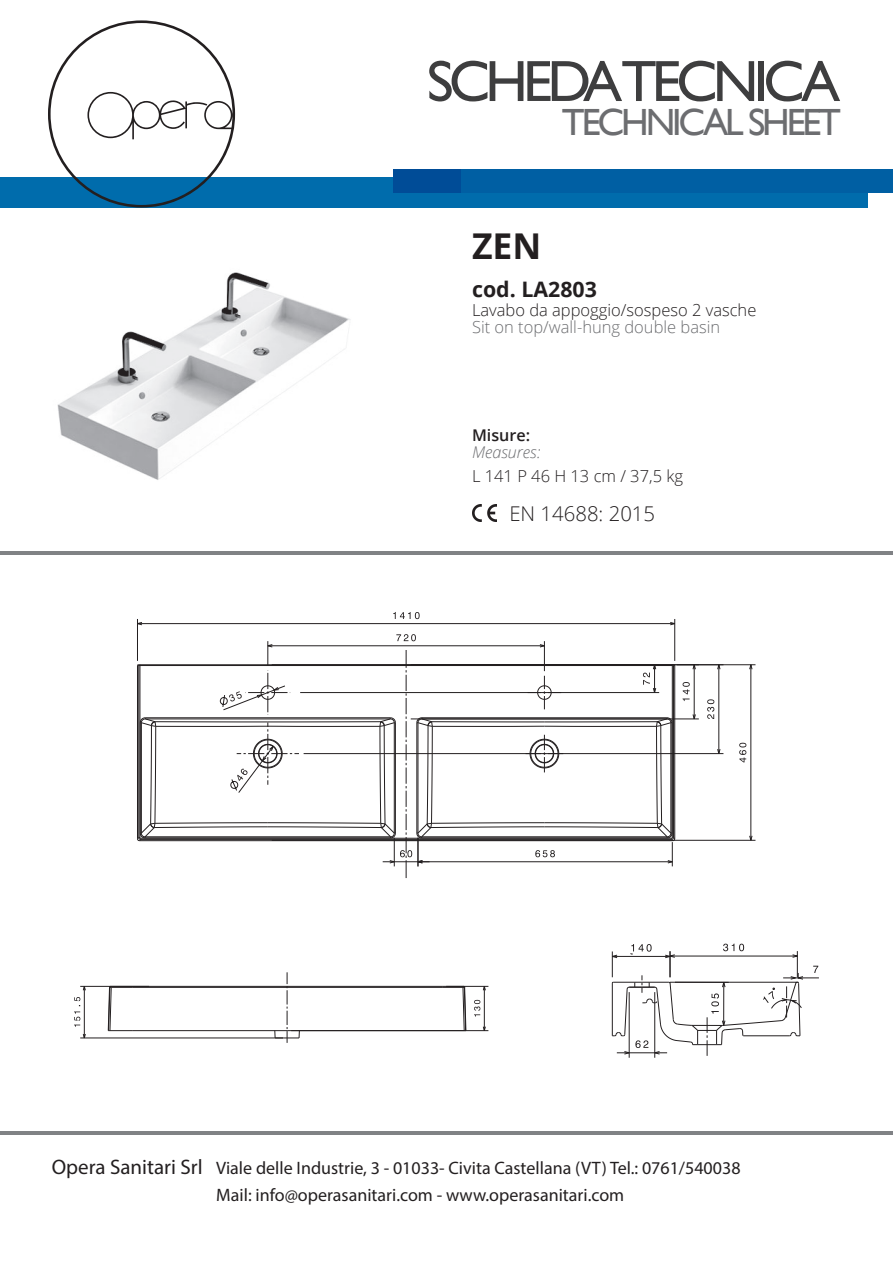
<style>
.page{position:relative;width:893px;height:1263px;background:#fff}
.page>*{position:absolute;margin:0;border:0;box-sizing:border-box;transform-origin:0 0}
.t1{font:58.35px "Gill Sans";letter-spacing:-.085em;color:#3e3e3f}
.t2{font:37.95px "Gill Sans";letter-spacing:-.085em;color:#6c6d70}
.t3{font:700 35.55px "Open Sans";color:#231f20}
.t4{font:700 21.3px "Open Sans";color:#231f20}
.t5{font:21px "Myriad Pro";color:#231f20}
.t6{font:300 20.4px "Open Sans";color:#231f20}
.t7{font:18px/27px "Myriad Pro";color:#231f20}
.t8{font:300 16.5px "Open Sans";color:#231f20}
.t9{font:300 16.5px "Open Sans";color:#6c6d70}
.t10{font:italic 300 16.2px "Open Sans";color:#6c6d70}
.t11{font:600 16.2px "Open Sans";color:#231f20}
</style>
<div class="page">
<div style="left:0;top:177px;width:868px;height:31px;background:#006cac"></div>
<div style="left:393px;top:169px;width:500px;height:24px;background:#005fa3"></div>
<div style="left:393px;top:169px;width:67px;height:24px;background:#004c97"></div>
<hr style="left:0;top:1131px;width:893px;height:3px;background:#808285">
<hr style="left:0;top:551px;width:893px;height:3px;background:#808285">
<hr style="left:291px;top:1030px;width:197px;height:1px;background:#231f20">
<hr style="left:446px;top:986px;width:42px;height:1px;background:#231f20">
<hr style="left:80px;top:1038px;width:203px;height:1px;background:#231f20">
<hr style="left:80px;top:986px;width:69px;height:1px;background:#231f20">
<hr style="left:132px;top:1030px;width:155px;height:1px;background:#231f20">
<hr style="left:132px;top:987px;width:155px;height:1px;background:#231f20">
<hr style="left:287px;top:987px;width:155px;height:1px;background:#231f20">
<hr style="left:132px;top:986px;width:310px;height:1px;background:#231f20">
<svg style="left:108px;top:985px;width:24px;height:46px"></svg>
<svg style="left:442px;top:985px;width:25px;height:46px"></svg>
<svg style="left:275px;top:972px;width:25px;height:71px"></svg>
<svg style="left:474px;top:1000px;width:6px;height:17px"></svg>
<svg style="left:482px;top:985px;width:4px;height:6px"></svg>
<svg style="left:482px;top:1026px;width:4px;height:5px"></svg>
<hr style="left:484px;top:986px;width:1px;height:45px;background:#231f20">
<svg style="left:74px;top:997px;width:6px;height:30px"></svg>
<svg style="left:83px;top:1033px;width:3px;height:6px"></svg>
<svg style="left:83px;top:985px;width:3px;height:6px"></svg>
<hr style="left:84px;top:986px;width:1px;height:52px;background:#231f20">
<hr style="left:654px;top:992px;width:1px;height:66px;background:#231f20">
<hr style="left:629px;top:992px;width:1px;height:66px;background:#231f20">
<svg style="left:813px;top:966px;width:5px;height:7px"></svg>
<svg style="left:612px;top:944px;width:192px;height:112px"></svg>
<hr style="left:783px;top:978px;width:36px;height:1px;background:#231f20">
<hr style="left:272px;top:840px;width:483px;height:1px;background:#231f20">
<hr style="left:272px;top:664px;width:483px;height:1px;background:#231f20">
<hr style="left:411px;top:719px;width:288px;height:1px;background:#231f20">
<hr style="left:304px;top:753px;width:419px;height:1px;background:#231f20">
<hr style="left:137px;top:619px;width:1px;height:42px;background:#231f20">
<hr style="left:674px;top:619px;width:1px;height:42px;background:#231f20">
<svg style="left:739px;top:743px;width:7px;height:19px"></svg>
<svg style="left:749px;top:664px;width:4px;height:6px"></svg>
<svg style="left:749px;top:835px;width:4px;height:6px"></svg>
<hr style="left:751px;top:665px;width:1px;height:175px;background:#231f20">
<svg style="left:682px;top:682px;width:8px;height:19px"></svg>
<svg style="left:692px;top:714px;width:4px;height:6px"></svg>
<svg style="left:692px;top:665px;width:4px;height:5px"></svg>
<hr style="left:694px;top:665px;width:1px;height:54px;background:#231f20">
<svg style="left:707px;top:699px;width:7px;height:20px"></svg>
<svg style="left:717px;top:664px;width:4px;height:6px"></svg>
<svg style="left:717px;top:748px;width:4px;height:7px"></svg>
<hr style="left:718px;top:665px;width:1px;height:89px;background:#231f20">
<svg style="left:137px;top:634px;width:538px;height:244px"></svg>
<hr style="left:268px;top:645px;width:276px;height:1px;background:#231f20">
<svg style="left:393px;top:612px;width:27px;height:7px"></svg>
<svg style="left:670px;top:622px;width:6px;height:3px"></svg>
<hr style="left:137px;top:623px;width:538px;height:1px;background:#231f20">
<img style="left:57px;top:272px;width:294px;height:208px">
<svg style="left:48px;top:20px;width:187px;height:188px"></svg>
<img style="left:472px;top:504px;width:24px;height:18px">
<h1 class="t1" style="left:427px;top:47px;width:415px">SCHEDA TECNICA</h1>
<h2 class="t2" style="left:562px;top:100px;width:281px">TECHNICAL SHEET</h2>
<h3 class="t3" style="left:472px;top:221px;width:71px">ZEN</h3>
<p class="t4" style="left:472px;top:274px;width:126px">cod. LA2803</p>
<p class="t8" style="left:472px;top:298px;width:286px">Lavabo da appoggio/sospeso 2 vasche</p>
<p class="t9" style="left:472px;top:315px;width:250px">Sit on top/wall-hung double basin</p>
<p class="t11" style="left:472px;top:424px;width:60px">Misure:</p>
<p class="t10" style="left:472px;top:441px;width:70px">Measures:</p>
<p class="t8" style="left:472px;top:465px;width:212px">L 141 P 46 H 13 cm / 37,5 kg</p>
<p class="t6" style="left:509px;top:499px;width:147px">EN 14688: 2015</p>
<p class="t5" style="left:52px;top:1154px;width:153px">Opera Sanitari Srl</p>
<p class="t7" style="left:216px;top:1154px;width:526px">Viale delle Industrie, 3 - 01033- Civita Castellana (VT) Tel.: 0761/540038<br>Mail: info@operasanitari.com - www.operasanitari.com</p>
</div>
